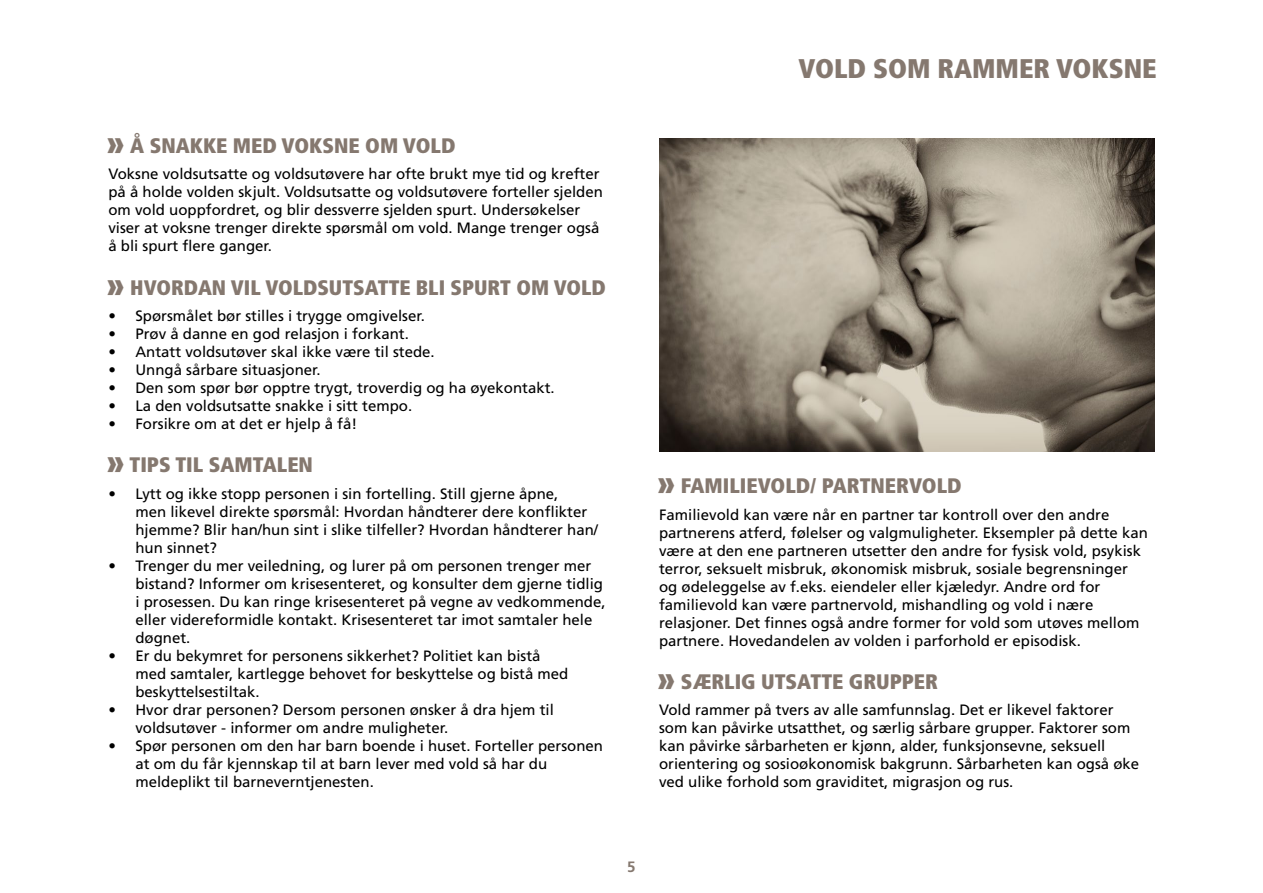
<style>
.page{position:relative;width:1263px;height:893px;background:#fff}
.page>*{position:absolute;margin:0;border:0;box-sizing:border-box;transform-origin:0 0}
.t1{font:900 condensed 27px "Frutiger";color:#85786f}
.t2{font:900 condensed 21px "Frutiger";color:#85786f}
.t3{font:15px/18px "Frutiger";color:#000}
.t4{font:700 15px "Frutiger";color:#85786f}
.s1{font-size:36px}
</style>
<div class="page">
<img style="left:659px;top:138px;width:496px;height:313px">
<h2 class="t2" style="left:106px;top:133px;width:351px"><span class="s1">»</span> Å SNAKKE MED VOKSNE OM VOLD</h2>
<p class="t3" style="left:108px;top:165px;width:496px">Voksne voldsutsatte og voldsutøvere har ofte brukt mye tid og krefter på å holde volden skjult. Voldsutsatte og voldsutøvere forteller sjelden om vold uoppfordret, og blir dessverre sjelden spurt. Undersøkelser viser at voksne trenger direkte spørsmål om vold. Mange trenger også å bli spurt flere ganger.</p>
<h2 class="t2" style="left:106px;top:274px;width:502px"><span class="s1">»</span> HVORDAN VIL VOLDSUTSATTE BLI SPURT OM VOLD</h2>
<p class="t3" style="left:108px;top:307px;width:318px">• Spørsmålet bør stilles i trygge omgivelser.</p>
<p class="t3" style="left:108px;top:325px;width:302px">• Prøv å danne en god relasjon i forkant.</p>
<p class="t3" style="left:108px;top:343px;width:328px">• Antatt voldsutøver skal ikke være til stede.</p>
<p class="t3" style="left:108px;top:361px;width:214px">• Unngå sårbare situasjoner.</p>
<p class="t3" style="left:108px;top:379px;width:448px">• Den som spør bør opptre trygt, troverdig og ha øyekontakt.</p>
<p class="t3" style="left:108px;top:397px;width:305px">• La den voldsutsatte snakke i sitt tempo.</p>
<p class="t3" style="left:108px;top:415px;width:250px">• Forsikre om at det er hjelp å få!</p>
<h2 class="t2" style="left:106px;top:452px;width:35px"><span class="s1">»</span>TIPS</h2>
<h2 class="t2" style="left:175px;top:452px;width:91px">TIL SAMTALEN</h2>
<p class="t3" style="left:135px;top:485px;width:464px;text-indent:-27px">• Lytt og ikke stopp personen i sin fortelling. Still gjerne åpne,<br>men likevel direkte spørsmål: Hvordan håndterer dere konflikter hjemme? Blir han/hun sint i slike tilfeller? Hvordan håndterer han/ hun sinnet?</p>
<p class="t3" style="left:135px;top:557px;width:472px;text-indent:-27px">• Trenger du mer veiledning, og lurer på om personen trenger mer bistand? Informer om krisesenteret, og konsulter dem gjerne tidlig i prosessen. Du kan ringe krisesenteret på vegne av vedkommende, eller videreformidle kontakt. Krisesenteret tar imot samtaler hele døgnet.</p>
<p class="t3" style="left:135px;top:647px;width:434px;text-indent:-27px">• Er du bekymret for personens sikkerhet? Politiet kan bistå med samtaler, kartlegge behovet for beskyttelse og bistå med beskyttelsestiltak.</p>
<p class="t3" style="left:135px;top:701px;width:420px;text-indent:-27px">• Hvor drar personen? Dersom personen ønsker å dra hjem til voldsutøver - informer om andre muligheter.</p>
<p class="t3" style="left:135px;top:737px;width:469px;text-indent:-27px">• Spør personen om den har barn boende i huset. Forteller personen at om du får kjennskap til at barn lever med vold så har du meldeplikt til barneverntjenesten.</p>
<h1 class="t1" style="left:798px;top:52px;width:360px">VOLD SOM RAMM ER VOKSNE</h1>
<h2 class="t2" style="left:656px;top:473px;width:307px"><span class="s1">»</span> FAMILIEVOLD/ PARTNERVOLD</h2>
<p class="t3" style="left:659px;top:505px;width:490px">Familievold kan være når en partner tar kontroll over den andre partnerens atferd, følelser og valgmuligheter. Eksempler på dette kan være at den ene partneren utsetter den andre for fysisk vold, psykisk terror, seksuelt misbruk, økonomisk misbruk, sosiale begrensninger og ødeleggelse av f.eks. eiendeler eller kjæledyr. Andre ord for familievold kan være partnervold, mishandling og vold i nære relasjoner. Det finnes også andre former for vold som utøves mellom partnere. Hovedandelen av volden i parforhold er episodisk.</p>
<h2 class="t2" style="left:656px;top:669px;width:283px"><span class="s1">»</span> SÆRLIG UTSATTE GRUPPER</h2>
<p class="t3" style="left:659px;top:701px;width:482px">Vold rammer på tvers av alle samfunnslag. Det er likevel faktorer som kan påvirke utsatthet, og særlig sårbare grupper. Faktorer som kan påvirke sårbarheten er kjønn, alder, funksjonsevne, seksuell orientering og sosioøkonomisk bakgrunn. Sårbarheten kan også øke ved ulike forhold som graviditet, migrasjon og rus.</p>
<p class="t4" style="left:627px;top:857px;width:10px">5</p>
</div>
